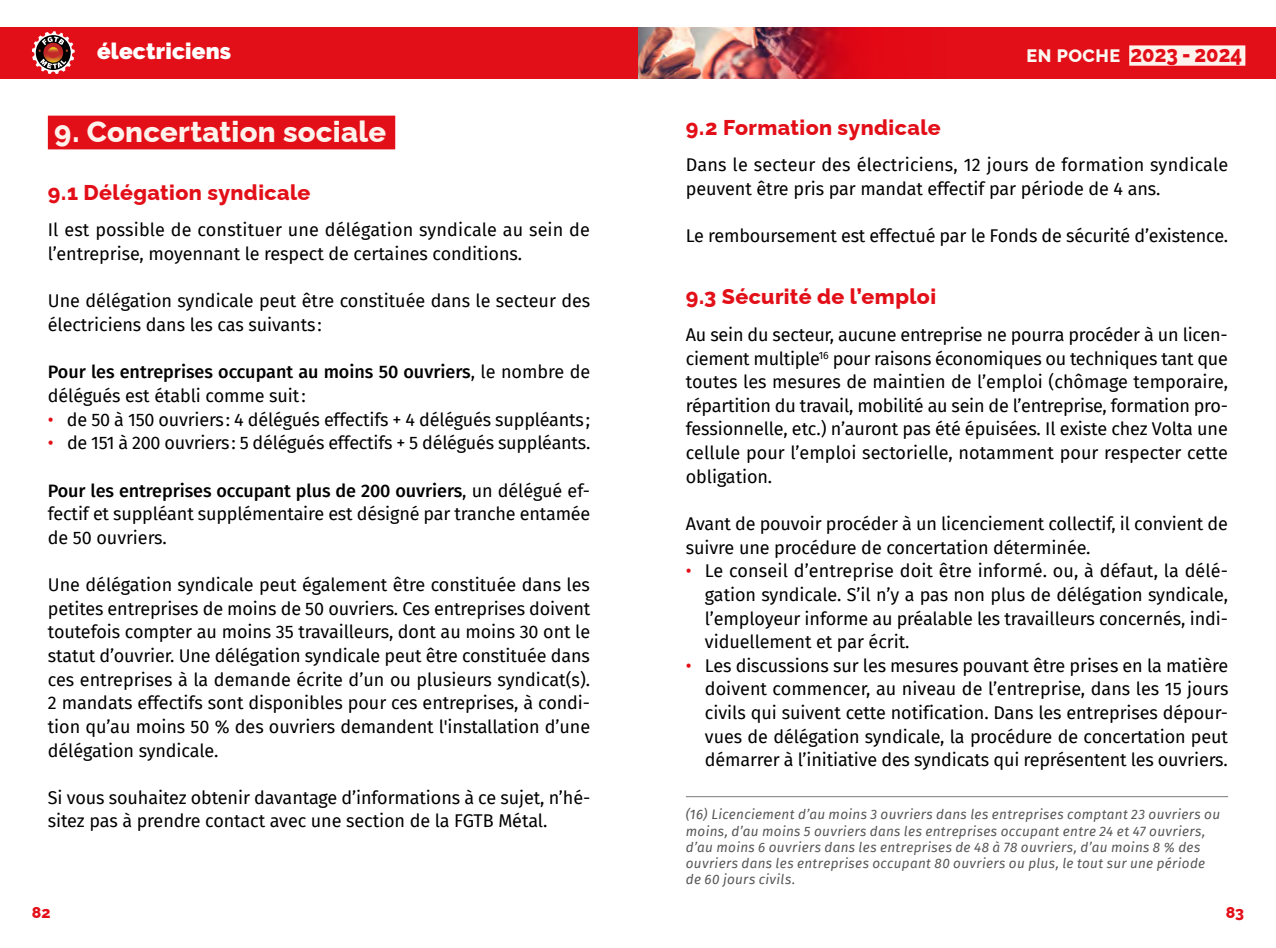
<style>
.page{position:relative;width:1276px;height:948px;background:#fff}
.page>*{position:absolute;margin:0;border:0;box-sizing:border-box;transform-origin:0 0}
.t1{font:800 29.25px "Raleway";letter-spacing:.01em;color:#fef2ed}
.t2{font:800 22.72px "Raleway";color:#e30f18;scale:.89 1}
.t3{font:900 22.5px "Raleway";letter-spacing:.01em;color:#fff}
.t4{font:800 21.38px "Raleway";letter-spacing:.02em;color:#e30f18}
.t5{font:18px/23.6px "Fira Sans";letter-spacing:-.005em;color:#000}
.t6{font:500 18px/23.6px "Fira Sans";color:#000}
.t7{font:800 15.75px "Raleway";color:#e30f18}
.t8{font:italic 13.5px/16.2px "Fira Sans";letter-spacing:.025em;color:#575756}
.s1{font-size:18px;color:#fbf8f2}
.s2{font-weight:400}
.s3{color:#e30f18}
.s4{font-weight:500}
</style>
<div class="page">
<div style="left:957px;top:27px;width:319px;height:51px;background:#e30f18"></div>
<div style="left:0;top:27px;width:638px;height:51px;background:#e30f18"></div>
<div style="left:1129px;top:45px;width:116px;height:21px;background:#fef2ed"></div>
<svg style="left:32px;top:31px;width:43px;height:43px"></svg>
<img style="left:638px;top:27px;width:319px;height:51px">
<div style="left:48px;top:116px;width:347px;height:33px;background:#e30f18"></div>
<hr style="left:686px;top:796px;width:542px;height:1px;background:#7c7b7b">
<p class="t3" style="left:97px;top:38px;width:136px">électriciens</p>
<p class="t2" style="left:1026px;top:36px;width:244px"><span class="s1">EN POCHE</span> 2023 - 2024</p>
<h1 class="t1" style="left:54px;top:109px;width:333px">9. Concertation sociale</h1>
<p class="t4" style="left:48px;top:175px;width:264px">9.1 Délégation syndicale</p>
<p class="t5" style="left:48px;top:218px;width:544px">Il est possible de constituer une délégation syndicale au sein de l’entreprise, moyennant le respect de certaines conditions.</p>
<p class="t5" style="left:48px;top:289px;width:544px">Une délégation syndicale peut être constituée dans le secteur des électriciens dans les cas suivants:</p>
<p class="t6" style="left:48px;top:359px;width:544px">Pour les entreprises occupant au moins 50 ouvriers<span class="s2">, le nombre de délégués est établi comme suit:</span></p>
<p class="t5" style="left:48px;top:407px;width:544px"><span class="s3">•</span> de 50 à 150 ouvriers: 4 délégués effectifs + 4 délégués suppléants;</p>
<p class="t5" style="left:48px;top:430px;width:544px"><span class="s3">•</span> de 151 à 200 ouvriers: 5 délégués effectifs + 5 délégués suppléants.</p>
<p class="t5" style="left:48px;top:477px;width:544px;text-align:justify"><span class="s4">Pour les entreprises occupant plus de 200 ouvriers</span>, un délégué ef&shy;fectif et suppléant supplémentaire est désigné par tranche entamée de 50 ouvriers.</p>
<p class="t5" style="left:48px;top:572px;width:544px;text-align:justify">Une délégation syndicale peut également être constituée dans les petites entreprises de moins de 50 ouvriers. Ces entreprises doivent toutefois compter au moins 35 travailleurs, dont au moins 30 ont le statut d’ouvrier. Une délégation syndicale peut être constituée dans ces entreprises à la demande écrite d’un ou plusieurs syndicat(s).<br>2 mandats effectifs sont disponibles pour ces entreprises, à condi&shy;tion qu’au moins 50 % des ouvriers demandent l'installation d’une délégation syndicale.</p>
<p class="t5" style="left:48px;top:785px;width:544px">Si vous souhaitez obtenir davantage d’informations à ce sujet, n’hé&shy;sitez pas à prendre contact avec une section de la FGTB Métal.</p>
<p class="t4" style="left:686px;top:110px;width:256px">9.2 Formation syndicale</p>
<p class="t5" style="left:686px;top:153px;width:544px">Dans le secteur des électriciens, 12 jours de formation syndicale peuvent être pris par mandat effectif par période de 4 ans.</p>
<p class="t5" style="left:686px;top:224px;width:544px">Le remboursement est effectué par le Fonds de sécurité d’existence.</p>
<p class="t4" style="left:686px;top:280px;width:252px">9.3 Sécurité de l’emploi</p>
<p class="t5" style="left:686px;top:322px;width:544px;text-align:justify">Au sein du secteur, aucune entreprise ne pourra procéder à un licen&shy;ciement multiple<sup>16</sup> pour raisons économiques ou techniques tant que toutes les mesures de maintien de l’emploi (chômage temporaire, répartition du travail, mobilité au sein de l’entreprise, formation pro&shy;fessionnelle, etc.) n’auront pas été épuisées. Il existe chez Volta une cellule pour l’emploi sectorielle, notamment pour respecter cette obligation.</p>
<p class="t5" style="left:686px;top:511px;width:543px">Avant de pouvoir procéder à un licenciement collectif, il convient de suivre une procédure de concertation déterminée.</p>
<p class="t5" style="left:705px;top:558px;width:525px;text-align:justify;text-indent:-19px"><span class="s3">•</span> Le conseil d’entreprise doit être informé. ou, à défaut, la délé&shy;gation syndicale. S’il n’y a pas non plus de délégation syndicale, l’employeur informe au préalable les travailleurs concernés, indi&shy;viduellement et par écrit.</p>
<p class="t5" style="left:705px;top:653px;width:525px;text-align:justify;text-indent:-19px"><span class="s3">•</span> Les discussions sur les mesures pouvant être prises en la matière doivent commencer, au niveau de l’entreprise, dans les 15 jours civils qui suivent cette notification. Dans les entreprises dépour&shy;vues de délégation syndicale, la procédure de concertation peut démarrer à l’initiative des syndicats qui représentent les ouvriers.</p>
<p class="t8" style="left:686px;top:805px;width:536px">(16) Licenciement d’au moins 3 ouvriers dans les entreprises comptant 23 ouvriers ou moins, d’au moins 5 ouvriers dans les entreprises occupant entre 24 et 47 ouvriers, d’au moins 6 ouvriers dans les entreprises de 48 à 78 ouvriers, d’au moins 8 % des ouvriers dans les entreprises occupant 80 ouvriers ou plus, le tout sur une période de 60 jours civils.</p>
<p class="t7" style="left:32px;top:899px;width:20px">82</p>
<p class="t7" style="left:1225px;top:899px;width:20px">83</p>
</div>
